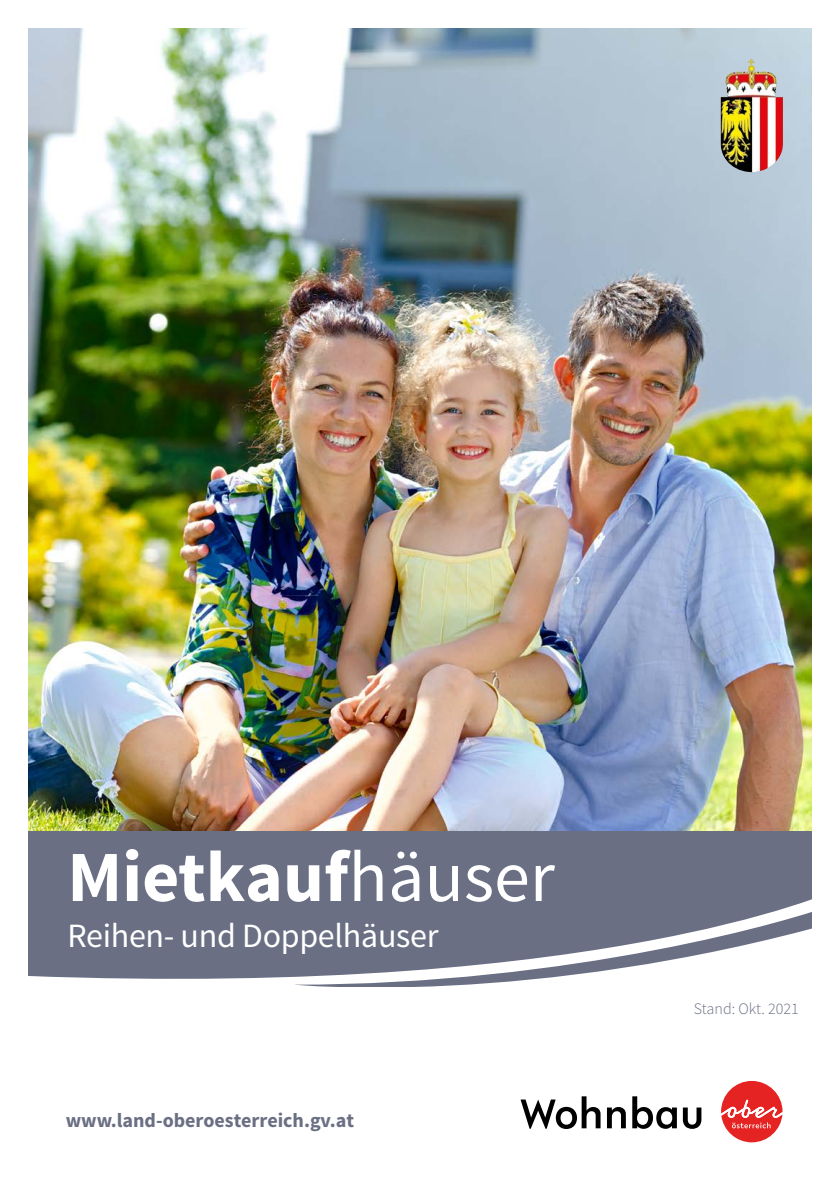
<style>
.page{position:relative;width:840px;height:1191px;background:#fff}
.page>*{position:absolute;margin:0;border:0;box-sizing:border-box;transform-origin:0 0}
.P_Titelseite_H{font:700 72px "Source Sans Pro";color:#fff}
.P_Titelseite_Ü2{font:34px "Source Sans Pro";letter-spacing:-.01em;color:#fff}
.Link_Titelseite{font:700 20px "Source Sans Pro";color:#6a6f84}
.P_Stand_2021{font:300 16px "Source Sans Pro";color:#6a6f84}
.s1{font-weight:400}
</style>
<div class="page">
<img style="left:28px;top:28px;width:783px;height:803px">
<div style="left:28px;top:831px;width:783px;height:155px;background:#6a6f84"></div>
<svg style="left:28px;top:889px;width:784px;height:98px"></svg>
<svg style="left:721px;top:1081px;width:61px;height:61px"></svg>
<svg style="left:520px;top:1096px;width:181px;height:33px"></svg>
<img style="left:720px;top:61px;width:62px;height:111px">
<p class="P_Titelseite_H" style="left:67px;top:831px;width:488px">Mietkauf<span class="s1">häuser</span></p>
<p class="P_Titelseite_Ü2" style="left:67px;top:914px;width:372px">Reihen- und Doppelhäuser</p>
<p class="Link_Titelseite" style="left:66px;top:1107px;width:290px">www.land-oberoesterreich.gv.at</p>
<p class="P_Stand_2021" style="left:693px;top:999px;width:106px">Stand: Okt. 2021</p>
</div>
